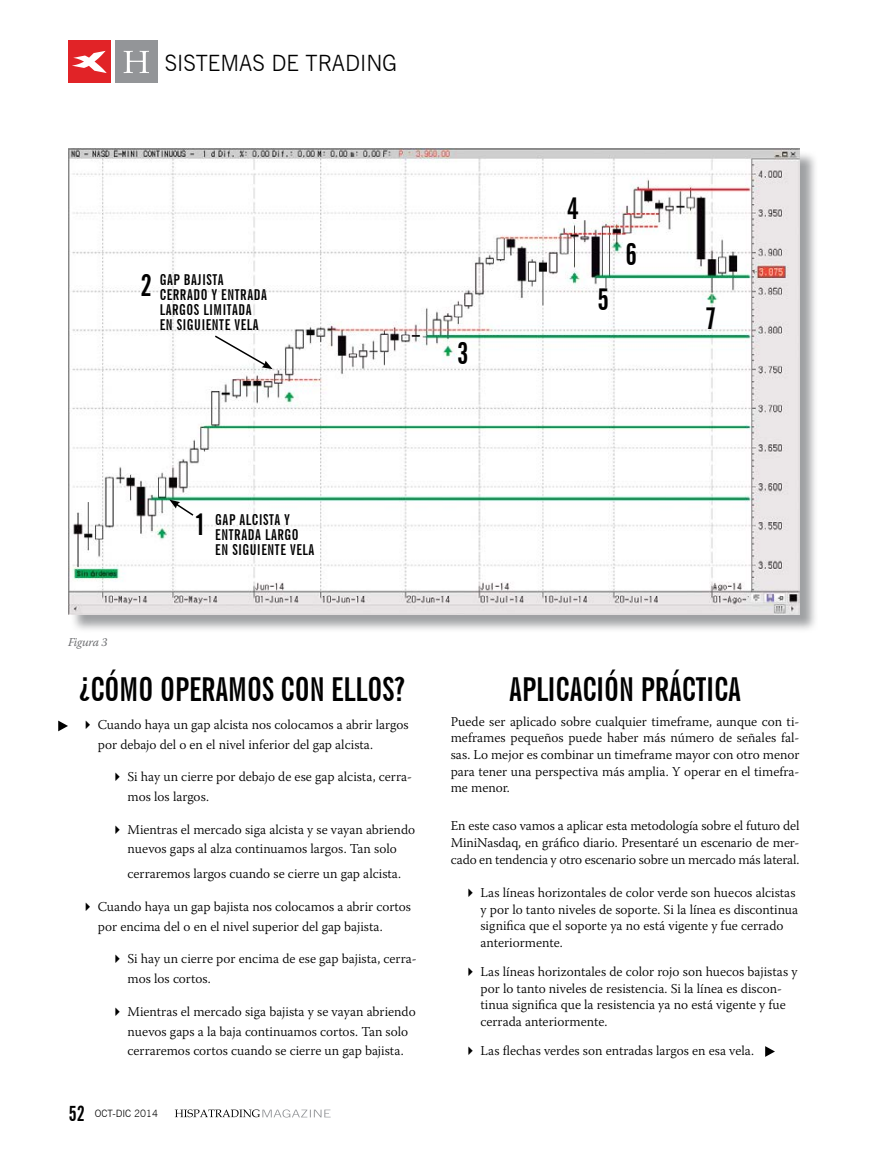
<style>
.page{position:relative;width:893px;height:1149px;background:#fff}
.page>*{position:absolute;margin:0;border:0;box-sizing:border-box;transform-origin:0 0}
.t1{font:700 extra-condensed 33px "News Gothic BT";color:#000}
.t2{font:700 extra-condensed 30px "News Gothic BT";color:#000}
.t3{font:300 22.5px "News Gothic BT";color:#000}
.t4{font:700 extra-condensed 15px/15px "News Gothic BT";letter-spacing:.04em;color:#000}
.t5{font:300 13.5px/16.6px "Warnock Pro";color:#000}
.t6{font:italic 12px "Warnock Pro";letter-spacing:-.03em;color:#6d6e71}
.t7{font:300 10.05px "News Gothic BT";color:#000}
.s1{font-size:30px}
.s2{font-weight:700;font-stretch:extra-condensed;font-size:21px}
</style>
<div class="page">
<div style="left:70px;top:151px;width:748px;height:482px;background:#808285;opacity:.75"></div>
<img style="left:68px;top:149px;width:731px;height:465px">
<svg style="left:169px;top:499px;width:26px;height:18px"></svg>
<svg style="left:213px;top:334px;width:60px;height:35px"></svg>
<svg style="left:58px;top:720px;width:10px;height:11px"></svg>
<svg style="left:765px;top:1046px;width:10px;height:10px"></svg>
<div style="left:68px;top:41px;width:43px;height:42px;background:#e12327"></div>
<svg style="left:72px;top:51px;width:35px;height:22px"></svg>
<div style="left:115px;top:41px;width:43px;height:42px;background:#939598"></div>
<svg style="left:124px;top:51px;width:25px;height:22px"></svg>
<svg style="left:175px;top:1109px;width:156px;height:8px"></svg>
<h3 class="t3" style="left:165px;top:49px;width:234px">SISTEMAS DE TRADING</h3>
<p class="t4" style="left:160px;top:272px;width:49px;text-indent:-19px"><span class="s1">2</span> GAP BAJISTA<br>CERRA</p>
<p class="t4" style="left:193px;top:287px;width:35px">DO Y ENTRA</p>
<p class="t4" style="left:254px;top:287px;width:14px">DA</p>
<p class="t4" style="left:160px;top:302px;width:57px">LARGOS LIMITA</p>
<p class="t4" style="left:239px;top:302px;width:14px">DA</p>
<p class="t4" style="left:160px;top:317px;width:49px">EN SIGUIENTE</p>
<p class="t4" style="left:234px;top:317px;width:25px">VELA</p>
<h2 class="t2" style="left:457px;top:335px;width:13px">3</h2>
<h2 class="t2" style="left:567px;top:190px;width:13px">4</h2>
<h2 class="t2" style="left:597px;top:281px;width:13px">5</h2>
<h2 class="t2" style="left:625px;top:236px;width:13px">6</h2>
<h2 class="t2" style="left:705px;top:300px;width:13px">7</h2>
<p class="t6" style="left:68px;top:634px;width:41px">Figura 3</p>
<p class="t4" style="left:195px;top:512px;width:64px"><span class="s1">1</span> GAP ALCISTA</p>
<p class="t4" style="left:284px;top:512px;width:7px">Y</p>
<p class="t4" style="left:215px;top:527px;width:83px;text-indent:32px">DA LARGO<br>EN SIGUIENTE</p>
<p class="t4" style="left:215px;top:527px;width:8px">ENTRA</p>
<p class="t4" style="left:290px;top:542px;width:25px">VELA</p>
<h1 class="t1" style="left:79px;top:668px;width:329px">¿CÓMO OPERAMOS CON ELLOS?</h1>
<p class="t5" style="left:98px;top:714px;width:312px;line-height:19.8px">Cuando haya un gap alcista nos colocamos a abrir largos por debajo del o en el nivel inferior del gap alcista.</p>
<p class="t5" style="left:128px;top:766px;width:286px;line-height:19.8px">Si hay un cierre por debajo de ese gap alcista, cerra&shy;mos los largos.</p>
<p class="t5" style="left:128px;top:818px;width:289px;line-height:19.8px">Mientras el mercado siga alcista y se vayan abriendo nuevos gaps al alza continuamos largos. Tan solo</p>
<p class="t5" style="left:128px;top:865px;width:275px">cerraremos largos cuando se cierre un gap alcista.</p>
<p class="t5" style="left:98px;top:896px;width:315px;line-height:19.8px">Cuando haya un gap bajista nos colocamos a abrir cortos por encima del o en el nivel superior del gap bajista.</p>
<p class="t5" style="left:128px;top:948px;width:291px;line-height:19.8px">Si hay un cierre por encima de ese gap bajista, cerra&shy;mos los cortos.</p>
<p class="t5" style="left:128px;top:1000px;width:290px;line-height:19.8px">Mientras el mercado siga bajista y se vayan abriendo nuevos gaps a la baja continuamos cortos. Tan solo cerraremos cortos cuando se cierre un gap bajista.</p>
<p class="t7" style="left:68px;top:1107px;width:91px"><span class="s2">52</span> OCT-DIC 2014</p>
<h1 class="t1" style="left:509px;top:668px;width:233px">APLICACIÓN PRÁCTICA</h1>
<p class="t5" style="left:451px;top:712px;width:350px;text-align:justify">Puede ser aplicado sobre cualquier timeframe, aunque con ti&shy;meframes pequeños puede haber más número de señales fal&shy;sas. Lo mejor es combinar un timeframe mayor con otro menor para tener una perspectiva más amplia. Y operar en el timefra&shy;me menor.</p>
<p class="t5" style="left:451px;top:817px;width:350px;text-align:justify">En este caso vamos a aplicar esta metodología sobre el futuro del MiniNasdaq, en gráfico diario. Presentaré un escenario de mer&shy;cado en tendencia y otro escenario sobre un mercado más lateral.</p>
<p class="t5" style="left:480px;top:883px;width:319px">Las líneas horizontales de color verde son huecos alcistas y por lo tanto niveles de soporte. Si la línea es discontinua significa que el soporte ya no está vigente y fue cerrado anteriormente.</p>
<p class="t5" style="left:480px;top:962px;width:318px">Las líneas horizontales de color rojo son huecos bajistas y por lo tanto niveles de resistencia. Si la línea es discon&shy;tinua significa que la resistencia ya no está vigente y fue cerrada anteriormente.</p>
<p class="t5" style="left:480px;top:1042px;width:275px">Las flechas verdes son entradas largos en esa vela.</p>
</div>
